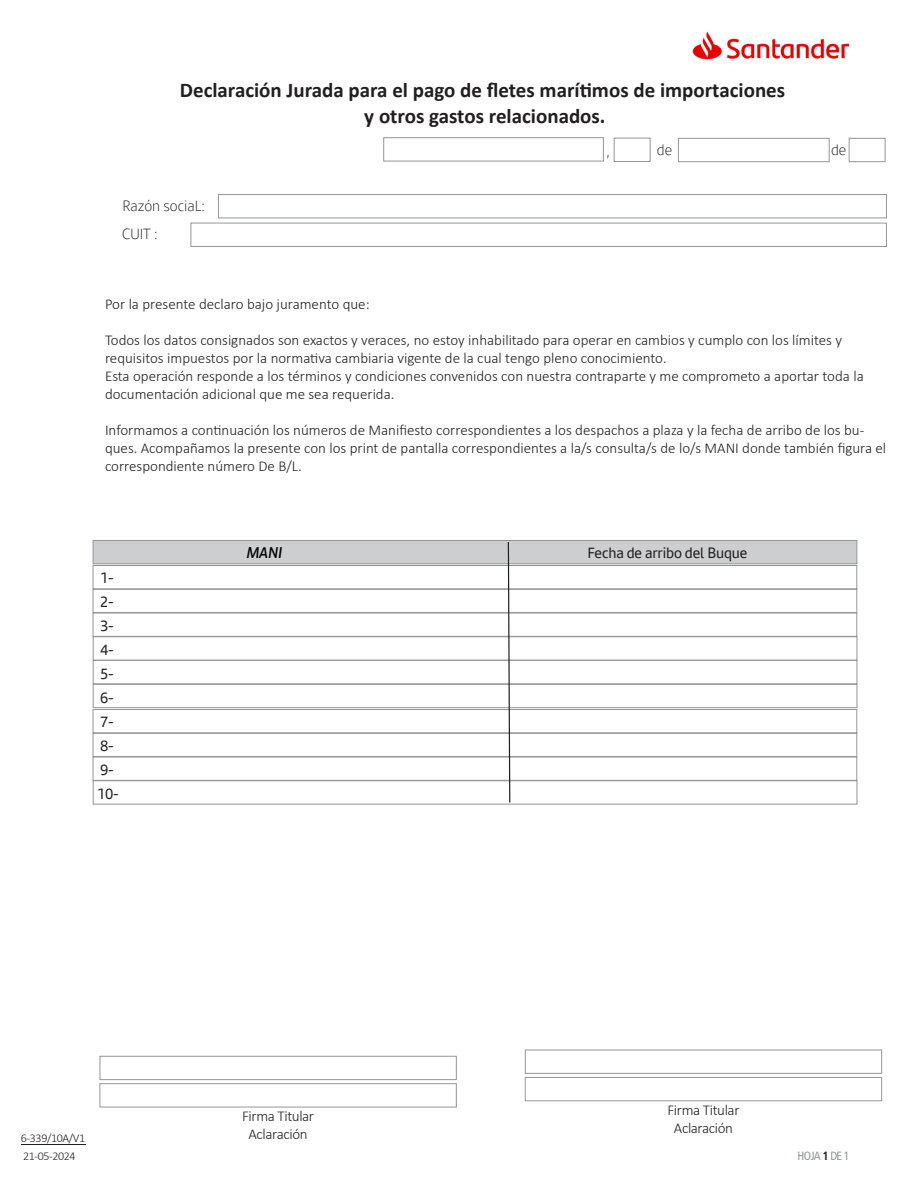
<style>
.page{position:relative;width:918px;height:1188px;background:#fff}
.page>*{position:absolute;margin:0;border:0;box-sizing:border-box;transform-origin:0 0}
.t1{font:700 21px/25.2px "Calibri";color:#231f20;text-align:center}
.t2{font:300 15px/18px "Calibri";color:#231f20}
.t3{font:300 15px "Calibri";letter-spacing:-.025em;color:#231f20}
.t4{font:15px/24px "Santander Text";letter-spacing:-.01em;color:#231f20}
.t5{font:300 15px "Santander Text";color:#231f20}
.t6{font:italic 15px "Santander Micro Text Sm Bd";color:#000}
.t7{font:300 12px/18px "Calibri";letter-spacing:-.03em;color:#231f20}
.t8{font:condensed 12px "Frutiger LT Std";letter-spacing:-.05em;color:#939598}
.s1{font-weight:700;color:#231f20}
</style>
<div class="page">
<div style="left:218px;top:194px;width:669px;height:24px;border:1px solid #939598"></div>
<div style="left:191px;top:223px;width:696px;height:24px;border:1px solid #939598"></div>
<div style="left:678px;top:138px;width:151px;height:24px;border:1px solid #939598"></div>
<div style="left:849px;top:138px;width:36px;height:24px;border:1px solid #939598"></div>
<div style="left:614px;top:138px;width:36px;height:24px;border:1px solid #939598"></div>
<div style="left:100px;top:1056px;width:357px;height:24px;border:1px solid #939598"></div>
<div style="left:100px;top:1083px;width:357px;height:24px;border:1px solid #939598"></div>
<div style="left:525px;top:1050px;width:357px;height:24px;border:1px solid #939598"></div>
<div style="left:525px;top:1077px;width:357px;height:24px;border:1px solid #939598"></div>
<img style="left:692px;top:31px;width:158px;height:29px">
<div style="left:93px;top:540px;width:764px;height:24px;background:#cdced0;border:1px solid #939598"></div>
<div style="left:93px;top:565px;width:764px;height:24px;border:1px solid #939598"></div>
<div style="left:93px;top:589px;width:764px;height:24px;border:1px solid #939598"></div>
<div style="left:93px;top:613px;width:764px;height:24px;border:1px solid #939598"></div>
<div style="left:93px;top:660px;width:764px;height:24px;border:1px solid #939598"></div>
<div style="left:93px;top:684px;width:764px;height:24px;border:1px solid #939598"></div>
<div style="left:93px;top:709px;width:764px;height:24px;border:1px solid #939598"></div>
<div style="left:93px;top:733px;width:764px;height:24px;border:1px solid #939598"></div>
<div style="left:93px;top:757px;width:764px;height:24px;border:1px solid #939598"></div>
<svg style="left:508px;top:541px;width:3px;height:262px"></svg>
<hr style="left:21px;top:1145px;width:64px;height:1px;background:#231f20">
<p class="t1" style="left:180px;top:78px;width:607px">Declaración Jurada para el pago de fletes marítimos de importaciones y otros gastos relacionados.</p>
<p class="t5" style="left:123px;top:194px;width:84px">Razón sociaL:</p>
<p class="t5" style="left:122px;top:223px;width:37px">CUIT :</p>
<p class="t5" style="left:606px;top:140px;width:5px">,</p>
<p class="t5" style="left:657px;top:138px;width:17px">de</p>
<p class="t5" style="left:831px;top:138px;width:17px">de</p>
<p class="t2" style="left:105px;top:295px;width:266px">Por la presente declaro bajo juramento que:</p>
<p class="t2" style="left:105px;top:331px;width:739px">Todos los datos consignados son exactos y veraces, no estoy inhabilitado para operar en cambios y cumplo con los límites y</p>
<p class="t2" style="left:105px;top:349px;width:563px">requisitos impuestos por la normativa cambiaria vigente de la cual tengo pleno conocimiento.</p>
<p class="t2" style="left:105px;top:367px;width:760px">Esta operación responde a los términos y condiciones convenidos con nuestra contraparte y me comprometo a aportar toda la</p>
<p class="t2" style="left:105px;top:385px;width:291px">documentación adicional que me sea requerida.</p>
<p class="t2" style="left:105px;top:421px;width:783px">Informamos a continuación los números de Manifiesto correspondientes a los despachos a plaza y la fecha de arribo de los bu&shy;ques. Acompañamos la presente con los print de pantalla correspondientes a la/s consulta/s de lo/s MANI donde también figura el correspondiente número De B/L.</p>
<p class="t4" style="left:97px;top:565px;width:23px">1-<br>2-<br>3-<br>4-<br>5-<br>6-<br>7-<br>8-<br>9-<br>10-</p>
<p class="t6" style="left:246px;top:542px;width:37px">MANI</p>
<p class="t4" style="left:587px;top:540px;width:162px">Fecha de arribo del Buque</p>
<p class="t7" style="left:21px;top:1129px;width:66px">6-339/10A/V1<br>21-05-2024</p>
<p class="t3" style="left:242px;top:1107px;width:74px">Firma Titular</p>
<p class="t3" style="left:249px;top:1125px;width:61px">Aclaración</p>
<p class="t3" style="left:667px;top:1101px;width:74px">Firma Titular</p>
<p class="t3" style="left:674px;top:1119px;width:61px">Aclaración</p>
<p class="t8" style="left:798px;top:1149px;width:53px">HOJA <span class="s1">1</span> DE 1</p>
</div>
